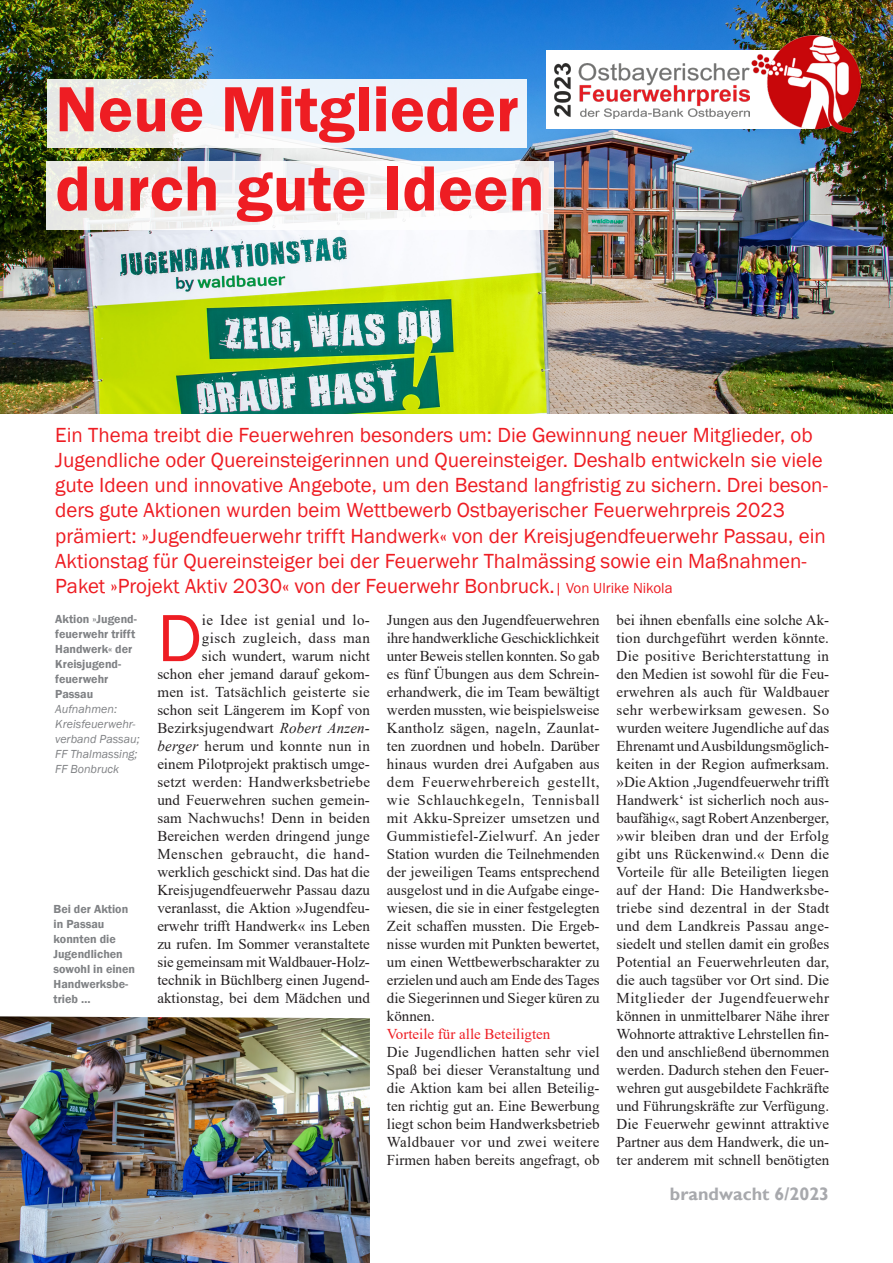
<style>
.page{position:relative;width:893px;height:1263px;background:#fff}
.page>*{position:absolute;margin:0;border:0;box-sizing:border-box;transform-origin:0 0}
.Fließtext_Anfang_mit{font:69px "Franklin Gothic";color:#ee1d23}
.t1{font:600 66px/79.2px "Franklin Gothic";color:#ee1d23}
.Untertitel_Einsatzbe{font:21px/25.2px "Franklin Gothic";color:#ee1d23}
.t2{font:700 18px "Gill Sans";color:#a8a9ad}
.Fließtext_Anfang_mit-2{font:15px/18px "Times New Roman";color:#231f20;text-align:right}
.Fließtext_ohne_Einzu{font:15px/18px "Times New Roman";color:#231f20;text-align:justify}
.Fließtext_ohne_Einzu-2{font:15px "Times New Roman";color:#ee1d23}
.Bildtext_normal{font:600 12px/15px "Franklin Gothic";color:#808285}
.Bildquellenangaben{font:italic 12px/15px "Franklin Gothic";color:#808285}
.s1{font-size:15px}
.s2{font-style:italic}
</style>
<div class="page">
<img style="left:0;top:0;width:893px;height:414px">
<div style="left:546px;top:50px;width:267px;height:79px;background:#fff"></div>
<img style="left:0;top:1016px;width:370px;height:247px">
<img style="left:554px;top:63px;width:194px;height:56px">
<svg style="left:47px;top:80px;width:479px;height:68px;fill:#ebf4fc"></svg>
<svg style="left:47px;top:161px;width:507px;height:68px"></svg>
<img style="left:748px;top:36px;width:112px;height:96px">
<p class="t1" style="left:55px;top:70px;width:491px">Neue Mitglieder durch gute Ideen</p>
<p class="Untertitel_Einsatzbe" style="left:55px;top:423px;width:774px">Ein Thema treibt die Feuerwehren besonders um: Die Gewinnung neuer Mitglieder, ob Jugendliche oder Quereinsteigerinnen und Quereinsteiger. Deshalb entwickeln sie viele gute Ideen und innovative Angebote, um den Bestand langfristig zu sichern. Drei beson&shy;ders gute Aktionen wurden beim Wettbewerb Ostbayerischer Feuerwehrpreis 2023 prämiert: »Jugendfeuerwehr trifft Handwerk« von der Kreisjugendfeuerwehr Passau, ein Aktionstag für Quereinsteiger bei der Feuerwehr Thalmässing sowie ein Maßnahmen-Paket »Projekt Aktiv 2030« von der Feuerwehr Bonbruck.<span class="s1">| Von Ulrike Nikola</span></p>
<p class="Fließtext_Anfang_mit" style="left:157px;top:595px;width:46px">D</p>
<p class="Bildtext_normal" style="left:55px;top:611px;width:83px">Aktion »Jugend&shy;feuerwehr trifft<br>Handwerk« der<br>Kreisjugend&shy;feuerwehr<br>Passau</p>
<p class="Bildquellenangaben" style="left:55px;top:701px;width:86px">Aufnahmen:<br>Kreisfeuerwehr&shy;verband Passau;<br>FF Thalmassing;</p>
<p class="Bildquellenangaben" style="left:55px;top:761px;width:65px">FF Bonbruck</p>
<p class="Fließtext_Anfang_mit-2" style="left:157px;top:611px;width:214px">ie Idee ist genial und lo-<br>gisch zugleich, dass man<br>sich wundert, warum nicht<br>schon eher jemand darauf gekom&shy;men ist. Tatsächlich geisterte sie schon seit Längerem im Kopf von<br>Bezirksjugendwart <span class="s2">Robert Anzen&shy;berger</span> herum und konnte nun in einem Pilotprojekt praktisch umge&shy;setzt werden: Handwerksbetriebe und Feuerwehren suchen gemein&shy;sam Nachwuchs! Denn in beiden<br>Bereichen werden dringend junge<br>Menschen gebraucht, die hand&shy;werklich geschickt sind. Das hat die<br>Kreisjugendfeuerwehr Passau dazu veranlasst, die Aktion »Jugendfeu&shy;erwehr trifft Handwerk« ins Leben zu rufen. Im Sommer veranstaltete sie gemeinsam mit Waldbauer-Holz&shy;technik in Büchlberg einen Jugend&shy;aktionstag, bei dem Mädchen und</p>
<p class="Fließtext_Anfang_mit-2" style="left:387px;top:611px;width:214px;text-align:justify">Jungen aus den Jugendfeuerwehren ihre handwerkliche Geschicklichkeit unter Beweis stellen konnten. So gab es fünf Übungen aus dem Schrein&shy;erhandwerk, die im Team bewältigt werden mussten, wie beispielsweise Kantholz sägen, nageln, Zaunlat&shy;ten zuordnen und hobeln. Darüber hinaus wurden drei Aufgaben aus dem Feuerwehrbereich gestellt, wie Schlauchkegeln, Tennisball mit Akku-Spreizer umsetzen und Gummistiefel-Zielwurf. An jeder Station wurden die Teilnehmenden der jeweiligen Teams entsprechend ausgelost und in die Aufgabe einge&shy;wiesen, die sie in einer festgelegten Zeit schaffen mussten. Die Ergeb&shy;nisse wurden mit Punkten bewertet, um einen Wettbewerbscharakter zu erzielen und auch am Ende des Tages die Siegerinnen und Sieger küren zu können.</p>
<p class="Fließtext_ohne_Einzu-2" style="left:387px;top:1023px;width:165px">Vorteile für alle Beteiligten</p>
<p class="Fließtext_ohne_Einzu" style="left:387px;top:1043px;width:214px">Die Jugendlichen hatten sehr viel Spaß bei dieser Veranstaltung und die Aktion kam bei allen Beteilig&shy;ten richtig gut an. Eine Bewerbung liegt schon beim Handwerksbetrieb Waldbauer vor und zwei weitere Firmen haben bereits angefragt, ob</p>
<p class="Fließtext_ohne_Einzu" style="left:617px;top:611px;width:214px">bei ihnen ebenfalls eine solche Ak&shy;tion durchgeführt werden könnte.<br>Die positive Berichterstattung in den Medien ist sowohl für die Feu&shy;erwehren als auch für Waldbauer sehr werbewirksam gewesen. So wurden weitere Jugendliche auf das Ehrenamt und Ausbildungsmöglich&shy;keiten in der Region aufmerksam. »Die Aktion ‚Jugendfeuerwehr trifft Handwerk‘ ist sicherlich noch aus&shy;baufähig«, sagt Robert Anzenberger, »wir bleiben dran und der Erfolg gibt uns Rückenwind.« Denn die Vorteile für alle Beteiligten liegen auf der Hand: Die Handwerksbe&shy;triebe sind dezentral in der Stadt und dem Landkreis Passau ange&shy;siedelt und stellen damit ein großes Potential an Feuerwehrleuten dar, die auch tagsüber vor Ort sind. Die Mitglieder der Jugendfeuerwehr können in unmittelbarer Nähe ihrer Wohnorte attraktive Lehrstellen fin&shy;den und anschließend übernommen werden. Dadurch stehen den Feuer&shy;wehren gut ausgebildete Fachkräfte und Führungskräfte zur Verfügung.<br>Die Feuerwehr gewinnt attraktive Partner aus dem Handwerk, die un&shy;ter anderem mit schnell benötigten</p>
<p class="Bildtext_normal" style="left:54px;top:902px;width:83px">Bei der Aktion in Passau konnten die<br>Jugendlichen sowohl in einen<br>Handwerksbe&shy;trieb …</p>
<p class="t2" style="left:670px;top:1183px;width:161px">brandwacht 6/2023</p>
</div>
